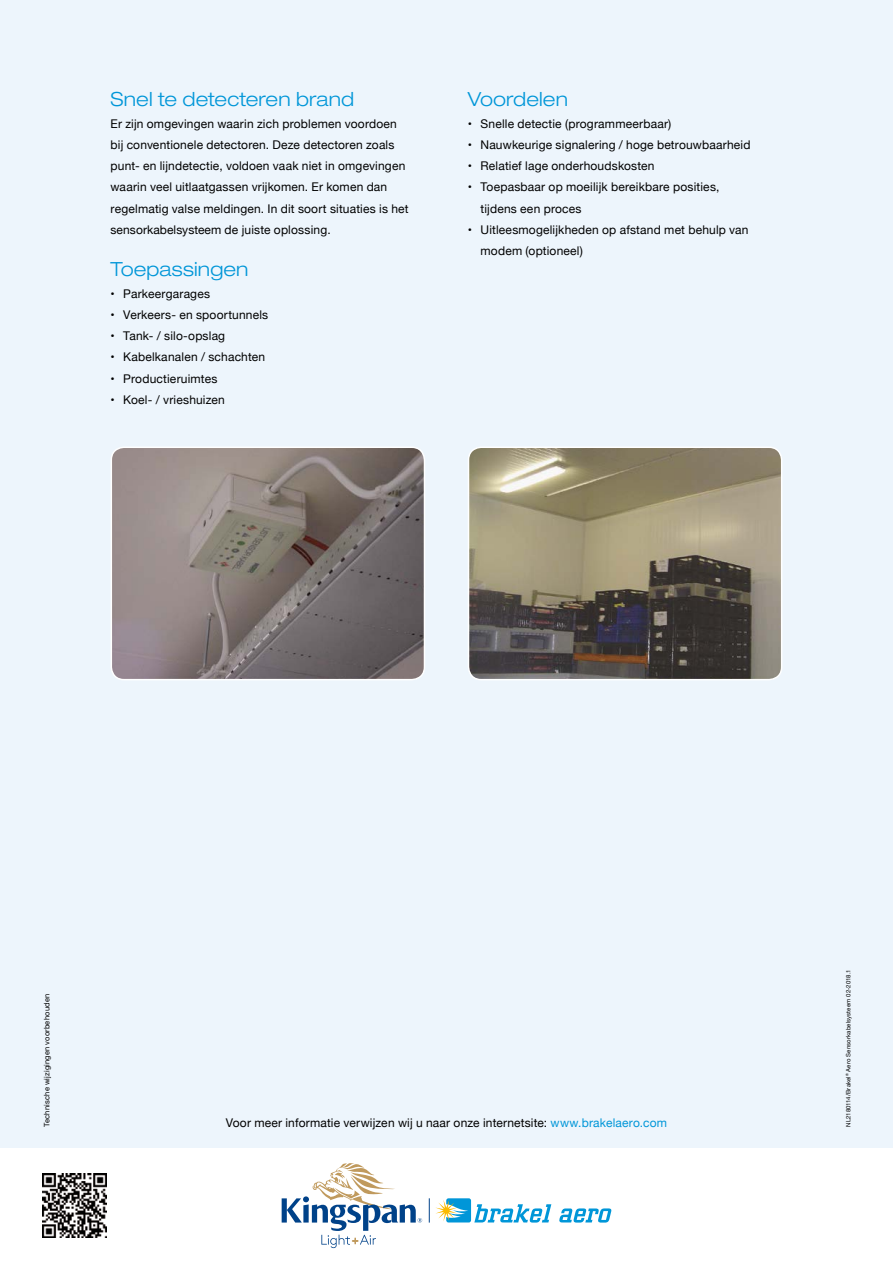
<style>
.page{position:relative;width:893px;height:1263px;background:#fff}
.page>*{position:absolute;margin:0;border:0;box-sizing:border-box;transform-origin:0 0}
.t1{font:300 expanded 19.5px "Helvetica Neue";letter-spacing:.005em;color:#0096d8}
.t2{font:12px/21.3px "Helvetica Neue";letter-spacing:.015em;color:#000}
.t3{font:7.5px "Helvetica Neue";letter-spacing:.025em;color:#000}
.t4{font:6px "Helvetica Neue";letter-spacing:.025em;color:#000}
.s1{color:#0096d8}
</style>
<div class="page">
<div style="left:0;top:0;width:893px;height:1148px;background:#edf5fc"></div>
<img style="left:43px;top:1174px;width:63px;height:63px">
<svg style="left:282px;top:1163px;width:140px;height:85px"></svg>
<svg style="left:429px;top:1198px;width:122px;height:24px"></svg>
<svg style="left:559px;top:1208px;width:52px;height:14px"></svg>
<img style="left:111px;top:449px;width:313px;height:231px">
<div style="left:111px;top:446px;width:314px;height:234px;border:2px solid #fff;border-radius:13px"></div>
<img style="left:471px;top:449px;width:311px;height:231px">
<div style="left:468px;top:446px;width:314px;height:234px;border:2px solid #fff;border-radius:13px"></div>
<h1 class="t1" style="left:111px;top:88px;width:245px">Snel te detecteren brand</h1>
<p class="t2" style="left:111px;top:113px;width:300px">Er zijn omgevingen waarin zich problemen voordoen bij conventionele detectoren. Deze detectoren zoals punt- en lijndetectie, voldoen vaak niet in omgevingen waarin veel uitlaatgassen vrijkomen. Er komen dan regelmatig valse meldingen. In dit soort situaties is het sensorkabelsysteem de juiste oplossing.</p>
<h1 class="t1" style="left:111px;top:258px;width:140px">Toepassingen</h1>
<p class="t2" style="left:111px;top:283px;width:101px">• Parkeergarages</p>
<p class="t2" style="left:111px;top:305px;width:159px">• Verkeers- en spoortunnels</p>
<p class="t2" style="left:111px;top:326px;width:116px">• Tank- / silo-opslag</p>
<p class="t2" style="left:111px;top:347px;width:156px">• Kabelkanalen / schachten</p>
<p class="t2" style="left:111px;top:368px;width:108px">• Productieruimtes</p>
<p class="t2" style="left:111px;top:390px;width:116px">• Koel- / vrieshuizen</p>
<h1 class="t1" style="left:468px;top:88px;width:102px">Voordelen</h1>
<p class="t2" style="left:468px;top:113px;width:205px">• Snelle detectie (programmeerbaar)</p>
<p class="t2" style="left:468px;top:135px;width:284px">• Nauwkeurige signalering / hoge betrouwbaarheid</p>
<p class="t2" style="left:468px;top:156px;width:188px">• Relatief lage onderhoudskosten</p>
<p class="t2" style="left:480px;top:177px;width:240px;text-indent:-13px">• Toepasbaar op moeilijk bereikbare posities, tijdens een proces</p>
<p class="t2" style="left:480px;top:220px;width:270px;text-indent:-13px">• Uitleesmogelijkheden op afstand met behulp van modem (optioneel)</p>
<p class="t3" style="left:42px;top:1127px;width:134px;rotate:-90deg">Technische wijzigingen voorbehouden</p>
<p class="t2" style="left:226px;top:1113px;width:443px">Voor meer informatie verwijzen wij u naar onze internetsite: <span class="s1">www.brakelaero.com</span></p>
<p class="t4" style="left:844px;top:1127px;width:159px;rotate:-90deg">NL2180114/Brakel<sup>®</sup> Aero Sensorkabelsysteem 02-2018.1</p>
</div>
